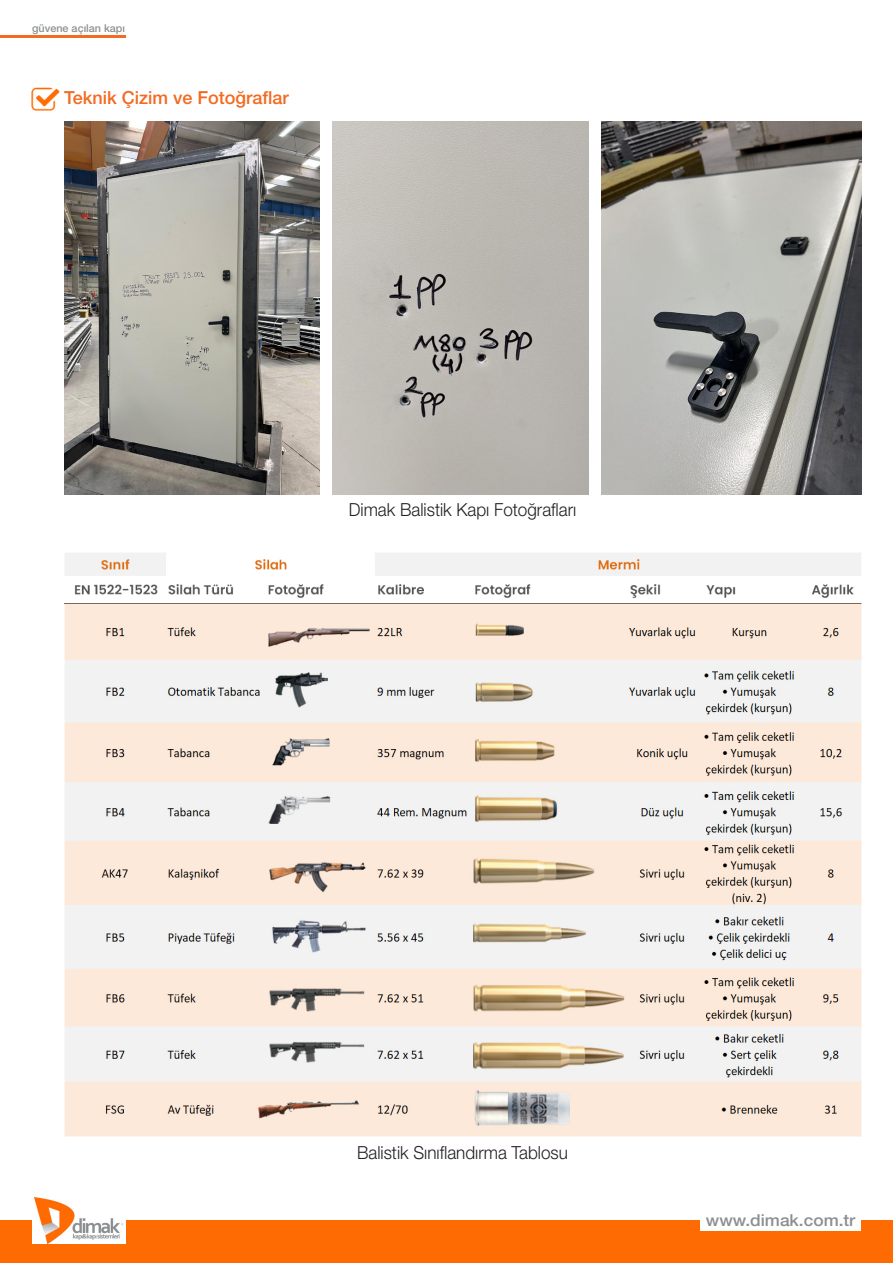
<style>
.page{position:relative;width:893px;height:1263px;background:#fff}
.page>*{position:absolute;margin:0;border:0;box-sizing:border-box;transform-origin:0 0}
.t1{font:300 18px "Helvetica Neue LT Pro";color:#231f20;scale:.95 1}
.t2{font:500 18px "Helvetica Neue LT Pro";color:#f36a21}
.t3{font:500 16.5px "Helvetica Neue LT Pro";color:#8c8f90;scale:1.05 1}
.t4{font:500 10.8px "Helvetica Neue LT Pro";color:#8c8f90}
</style>
<div class="page">
<div style="left:0;top:1220px;width:893px;height:43px;background:#ff6b03"></div>
<img style="left:32px;top:87px;width:28px;height:24px">
<img style="left:64px;top:121px;width:255px;height:373px">
<img style="left:602px;top:121px;width:259px;height:373px">
<img style="left:333px;top:121px;width:255px;height:373px">
<img style="left:64px;top:553px;width:797px;height:583px">
<div style="left:32px;top:1196px;width:93px;height:48px;background:#fff"></div>
<img style="left:34px;top:1197px;width:89px;height:46px">
<div style="left:700px;top:1210px;width:161px;height:21px;background:#fff"></div>
<hr style="left:0;top:36px;width:125px;height:2px;background:#f36a21">
<p class="t4" style="left:32px;top:21px;width:94px">güvene açılan kapı</p>
<p class="t2" style="left:64px;top:87px;width:226px">Teknik Çizim ve Fotoğraflar</p>
<p class="t1" style="left:349px;top:499px;width:241px">Dimak Balistik Kapı Fotoğrafları</p>
<p class="t1" style="left:357px;top:1141px;width:224px">Balistik Sınıflandırma Tablosu</p>
<p class="t3" style="left:706px;top:1210px;width:144px">www.dimak.com.tr</p>
</div>
